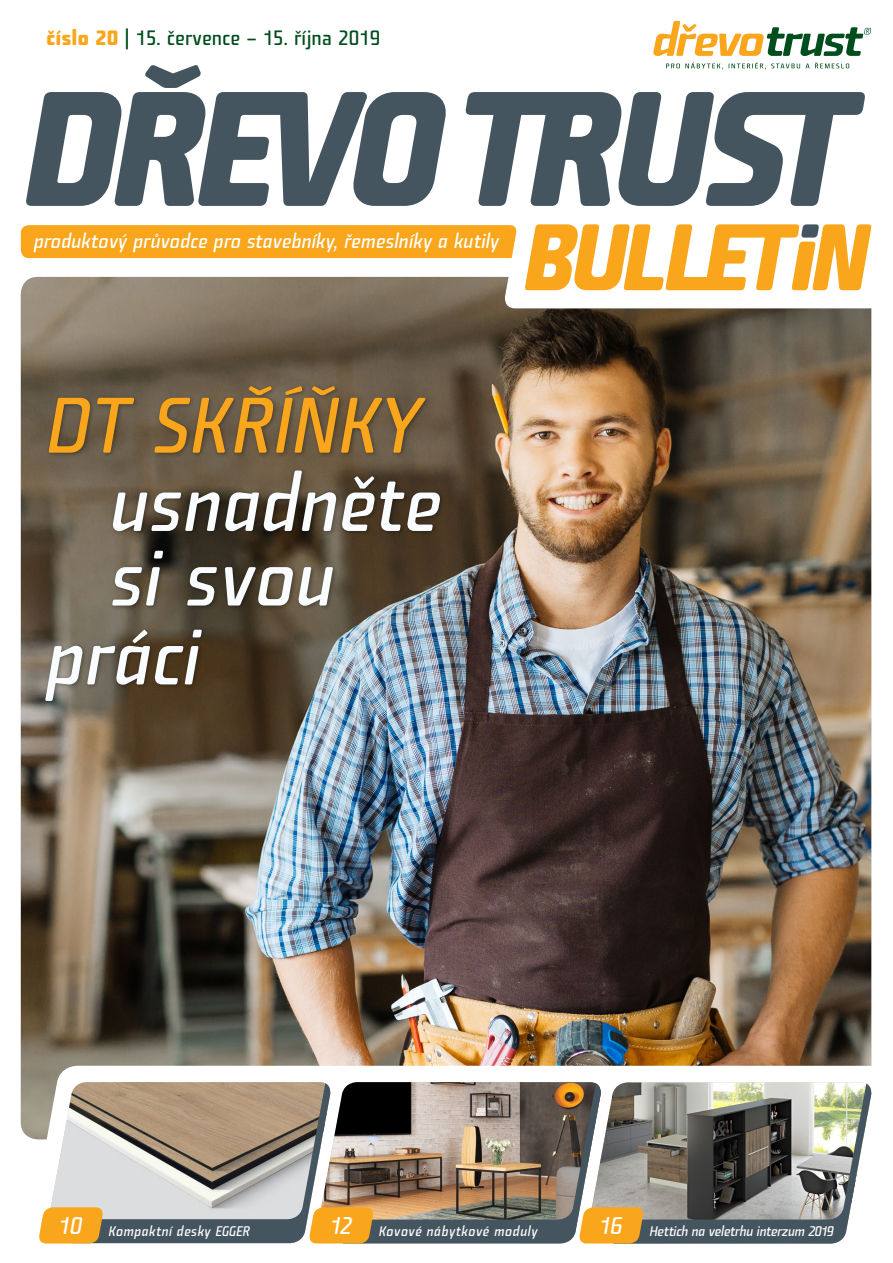
<style>
.page{position:relative;width:893px;height:1263px;background:#fff}
.page>*{position:absolute;margin:0;border:0;box-sizing:border-box;transform-origin:0 0}
.t1{font:italic 500 76.05px/74.6px "Fishmonger K";color:#fafdff}
.t2{font:italic 500 76.05px "Fishmonger K";letter-spacing:.015em;color:#faa61c}
.t3{font:italic 500 23.4px "Fishmonger K";color:#fff}
.t4{font:500 20.1px "Fishmonger K";color:#004e1d}
.t5{font:italic 500 19.5px "Fishmonger K";color:#fff}
.t6{font:italic 500 13.5px "Fishmonger K";letter-spacing:-.03em;color:#fff}
.t7{font:italic 500 13.5px "Fishmonger K";letter-spacing:.03em;color:#fff}
.t8{font:italic 500 13.5px "Fishmonger K";letter-spacing:.01em;color:#fff}
.s1{color:#faa61c}
.s2{font-size:23.4px}
</style>
<div class="page">
<img style="left:21px;top:277px;width:850px;height:862px">
<svg style="left:525px;top:224px;width:347px;height:66px"></svg>
<div style="left:21px;top:225px;width:496px;height:33px;background:#faa61c"></div>
<svg style="left:41px;top:1066px;width:830px;height:17px"></svg>
<svg style="left:666px;top:63px;width:55px;height:1px"></svg>
<svg style="left:729px;top:63px;width:80px;height:1px"></svg>
<svg style="left:815px;top:63px;width:34px;height:1px"></svg>
<svg style="left:653px;top:21px;width:218px;height:35px"></svg>
<div style="left:46px;top:383px;width:385px;height:75px;background:#000;opacity:.35"></div>
<div style="left:42px;top:626px;width:166px;height:81px;background:#000;opacity:.35"></div>
<svg style="left:26px;top:64px;width:839px;height:142px"></svg>
<img style="left:38px;top:1083px;width:834px;height:160px">
<div style="left:109px;top:467px;width:337px;height:145px;background:#000;opacity:.35"></div>
<p class="t4" style="left:46px;top:26px;width:336px"><span class="s1">číslo 20</span> | 15. července – 15. října 2019</p>
<p class="t5" style="left:34px;top:230px;width:467px">produktový průvodce pro stavebníky, řemeslníky a kutily</p>
<h1 class="t2" style="left:47px;top:382px;width:376px">DT SKŘÍŇKY</h1>
<h1 class="t1" style="left:111px;top:468px;width:334px">usnadněte si svou</h1>
<h1 class="t1" style="left:47px;top:621px;width:156px">práci</h1>
<p class="t8" style="left:58px;top:1223px;width:193px"><span class="s2">10</span> Kompaktní desky EGGER</p>
<p class="t7" style="left:330px;top:1223px;width:210px"><span class="s2">12</span> Kovové nábytkové moduly</p>
<p class="t6" style="left:650px;top:1224px;width:186px">Hettich na veletrhu interzum 2019</p>
<p class="t3" style="left:599px;top:1212px;width:26px">16</p>
</div>
